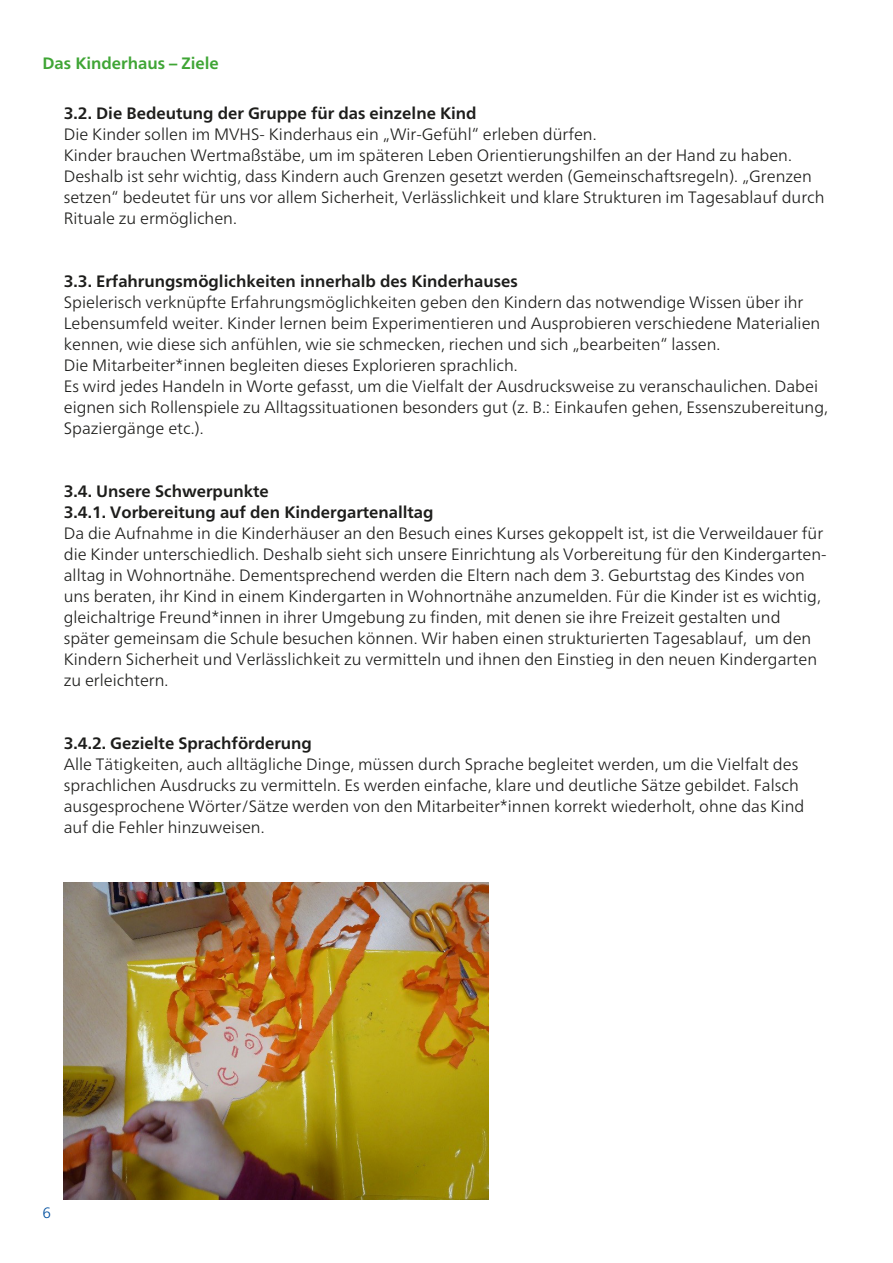
<style>
.page{position:relative;width:893px;height:1263px;background:#fff}
.page>*{position:absolute;margin:0;border:0;box-sizing:border-box;transform-origin:0 0}
.Legende_2_LZ_BF_p{font:300 16.5px/21px "Frutiger Neue LT Pro";color:#1d1d1b}
.Legende_ohne_LZ___BF_p{font:300 16.5px/21px "Frutiger Neue LT Pro";color:#1d1d1b}
._01__Lesezeichen_Inhaltsverezichnis__Leg_{font:700 16.5px "Frutiger Neue LT Pro";color:#1d1d1b}
.t1{font:700 16.5px "Frutiger Neue LT Pro";color:#3fa535}
.t2{font:300 15px "Frutiger Neue LT Pro";color:#004f9f}
</style>
<div class="page">
<img style="left:64px;top:882px;width:425px;height:317px">
<p class="t1" style="left:43px;top:54px;width:178px">Das Kinderhaus – Ziele</p>
<p class="_01__Lesezeichen_Inhaltsverezichnis__Leg_" style="left:64px;top:104px;width:414px">3.2. Die Bedeutung der Gruppe für das einzelne Kind</p>
<p class="Legende_2_LZ_BF_p" style="left:64px;top:124px;width:762px">Die Kinder sollen im MVHS- Kinderhaus ein „Wir-Gefühl“ erleben dürfen.<br>Kinder brauchen Wertmaßstäbe, um im späteren Leben Orientierungshilfen an der Hand zu haben.<br>Deshalb ist sehr wichtig, dass Kindern auch Grenzen gesetzt werden (Gemeinschaftsregeln). „Grenzen setzen“ bedeutet für uns vor allem Sicherheit, Verlässlichkeit und klare Strukturen im Tagesablauf durch Rituale zu ermöglichen.</p>
<p class="_01__Lesezeichen_Inhaltsverezichnis__Leg_" style="left:64px;top:272px;width:455px">3.3. Erfahrungsmöglichkeiten innerhalb des Kinderhauses</p>
<p class="Legende_2_LZ_BF_p" style="left:64px;top:292px;width:766px">Spielerisch verknüpfte Erfahrungsmöglichkeiten geben den Kindern das notwendige Wissen über ihr Lebensumfeld weiter. Kinder lernen beim Experimentieren und Ausprobieren verschiedene Materialien kennen, wie diese sich anfühlen, wie sie schmecken, riechen und sich „bearbeiten“ lassen.<br>Die Mitarbeiter*innen begleiten dieses Explorieren sprachlich.<br>Es wird jedes Handeln in Worte gefasst, um die Vielfalt der Ausdrucksweise zu veranschaulichen. Dabei eignen sich Rollenspiele zu Alltagssituationen besonders gut (z. B.: Einkaufen gehen, Essenszubereitung, Spaziergänge etc.).</p>
<p class="_01__Lesezeichen_Inhaltsverezichnis__Leg_" style="left:64px;top:482px;width:206px">3.4. Unsere Schwerpunkte</p>
<p class="_01__Lesezeichen_Inhaltsverezichnis__Leg_" style="left:64px;top:503px;width:371px">3.4.1. Vorbereitung auf den Kindergartenalltag</p>
<p class="Legende_2_LZ_BF_p" style="left:64px;top:523px;width:764px">Da die Aufnahme in die Kinderhäuser an den Besuch eines Kurses gekoppelt ist, ist die Verweildauer für die Kinder unterschiedlich. Deshalb sieht sich unsere Einrichtung als Vorbereitung für den Kindergarten&shy;alltag in Wohnortnähe. Dementsprechend werden die Eltern nach dem 3. Geburtstag des Kindes von uns beraten, ihr Kind in einem Kindergarten in Wohnortnähe anzumelden. Für die Kinder ist es wichtig, gleichaltrige Freund*innen in ihrer Umgebung zu finden, mit denen sie ihre Freizeit gestalten und später gemeinsam die Schule besuchen können. Wir haben einen strukturierten Tagesablauf, um den Kindern Sicherheit und Verlässlichkeit zu vermitteln und ihnen den Einstieg in den neuen Kindergarten zu erleichtern.</p>
<p class="_01__Lesezeichen_Inhaltsverezichnis__Leg_" style="left:64px;top:734px;width:250px">3.4.2. Gezielte Sprachförderung</p>
<p class="Legende_ohne_LZ___BF_p" style="left:64px;top:754px;width:736px">Alle Tätigkeiten, auch alltägliche Dinge, müssen durch Sprache begleitet werden, um die Vielfalt des</p>
<p class="Legende_ohne_LZ___BF_p" style="left:64px;top:775px;width:742px">sprachlichen Ausdrucks zu vermitteln. Es werden einfache, klare und deutliche Sätze gebildet. Falsch ausgesprochene Wörter/Sätze werden von den Mitarbeiter*innen korrekt wiederholt, ohne das Kind auf die Fehler hinzuweisen.</p>
<p class="t2" style="left:43px;top:1203px;width:10px">6</p>
</div>
